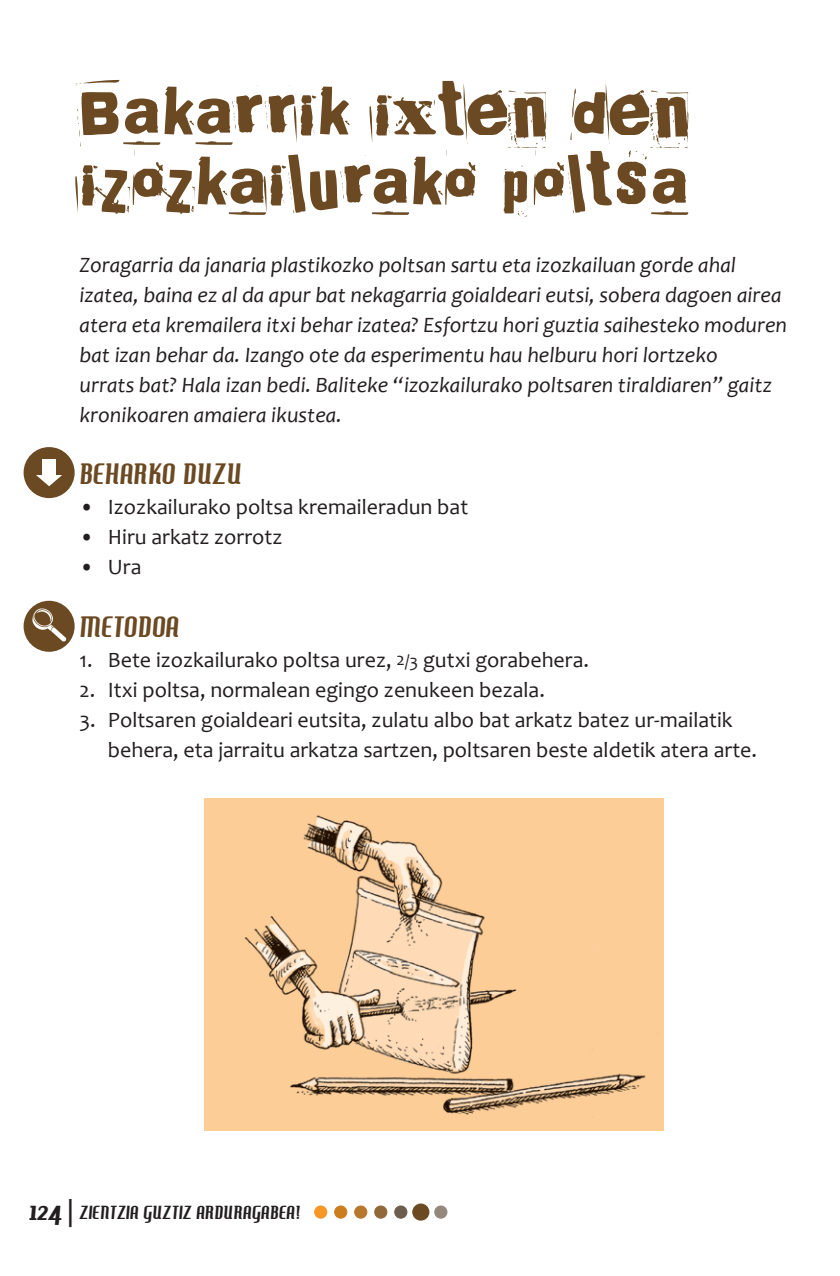
<style>
.page{position:relative;width:840px;height:1276px;background:#fff}
.page>*{position:absolute;margin:0;border:0;box-sizing:border-box;transform-origin:0 0}
.t1{font:100px "Broken 15";letter-spacing:.03em;color:#6b4a23}
.t2{font:28px "Hamburger Heaven";letter-spacing:.05em;color:#6b4a23}
.t3{font:italic 22px/30px "Candara";color:#231f20}
.t4{font:22px/30px "Candara";color:#231f20}
.t5{font:18px "Hamburger Heaven";letter-spacing:.05em;color:#231f20}
.s1{font-size:18px}
.s2{font-size:28px}
</style>
<div class="page">
<div style="left:25px;top:448px;width:48px;height:49px;background:#6b4a23;border-radius:50%"></div>
<div style="left:24px;top:447px;width:51px;height:51px;border:3px solid #6b4a23;border-radius:50%"></div>
<div style="left:42px;top:459px;width:14px;height:16px;background:#fff"></div>
<svg style="left:36px;top:475px;width:26px;height:11px"></svg>
<div style="left:25px;top:602px;width:48px;height:48px;background:#6b4a23;border-radius:50%"></div>
<div style="left:24px;top:601px;width:51px;height:51px;border:3px solid #6b4a23;border-radius:50%"></div>
<svg style="left:32px;top:608px;width:34px;height:33px"></svg>
<div style="left:413px;top:1204px;width:15px;height:16px;background:#6b4a23;border-radius:50%"></div>
<div style="left:412px;top:1203px;width:17px;height:17px;border:1px solid #6b4a23;border-radius:50%"></div>
<div style="left:434px;top:1206px;width:13px;height:12px;background:#93887b;border-radius:50%"></div>
<div style="left:434px;top:1205px;width:13px;height:13px;border:1px solid #93887b;border-radius:50%"></div>
<div style="left:314px;top:1206px;width:13px;height:12px;background:#f79727;border-radius:50%"></div>
<div style="left:314px;top:1205px;width:13px;height:13px;border:1px solid #f79727;border-radius:50%"></div>
<div style="left:334px;top:1206px;width:13px;height:12px;background:#cc7d1e;border-radius:50%"></div>
<div style="left:334px;top:1205px;width:13px;height:13px;border:1px solid #cc7d1e;border-radius:50%"></div>
<div style="left:354px;top:1206px;width:13px;height:12px;background:#b8782b;border-radius:50%"></div>
<div style="left:354px;top:1205px;width:13px;height:13px;border:1px solid #b8782b;border-radius:50%"></div>
<div style="left:374px;top:1206px;width:13px;height:12px;background:#916839;border-radius:50%"></div>
<div style="left:374px;top:1205px;width:13px;height:13px;border:1px solid #916839;border-radius:50%"></div>
<div style="left:394px;top:1206px;width:13px;height:12px;background:#6c5d4e;border-radius:50%"></div>
<div style="left:394px;top:1205px;width:13px;height:13px;border:1px solid #6c5d4e;border-radius:50%"></div>
<img style="left:204px;top:798px;width:459px;height:333px">
<h1 class="t1" style="left:79px;top:57px;width:611px">Bakarrik ixten den</h1>
<h1 class="t1" style="left:79px;top:127px;width:609px">izozkailurako poltsa</h1>
<p class="t3" style="left:79px;top:250px;width:708px">Zoragarria da janaria plastikozko poltsan sartu eta izozkailuan gorde ahal izatea, baina ez al da apur bat nekagarria goialdeari eutsi, sobera dagoen airea atera eta kremailera itxi behar izatea? Esfortzu hori guztia saihesteko moduren bat izan behar da. Izango ote da esperimentu hau helburu hori lortzeko<br>urrats bat? Hala izan bedi. Baliteke “izozkailurako poltsaren tiraldiaren” gaitz kronikoaren amaiera ikustea.</p>
<p class="t2" style="left:79px;top:458px;width:163px">BEHARKO DUZU</p>
<p class="t4" style="left:79px;top:492px;width:390px">• Izozkailurako poltsa kremaileradun bat</p>
<p class="t4" style="left:79px;top:522px;width:204px">• Hiru arkatz zorrotz</p>
<p class="t4" style="left:79px;top:552px;width:63px">• Ura</p>
<p class="t2" style="left:79px;top:610px;width:100px">METODOA</p>
<p class="t4" style="left:79px;top:644px;width:511px">1. Bete izozkailurako poltsa urez, <span class="s1">2/3</span> gutxi gorabehera.</p>
<p class="t4" style="left:79px;top:674px;width:466px">2. Itxi poltsa, normalean egingo zenukeen bezala.</p>
<p class="t4" style="left:108px;top:704px;width:650px;text-indent:-28px">3. Poltsaren goialdeari eutsita, zulatu albo bat arkatz batez ur-mailatik behera, eta jarraitu arkatza sartzen, poltsaren beste aldetik atera arte.</p>
<p class="t5" style="left:29px;top:1202px;width:272px"><span class="s2">124 |</span> ZIENTZIA GUZTIZ ARDURAGABEA!</p>
</div>
